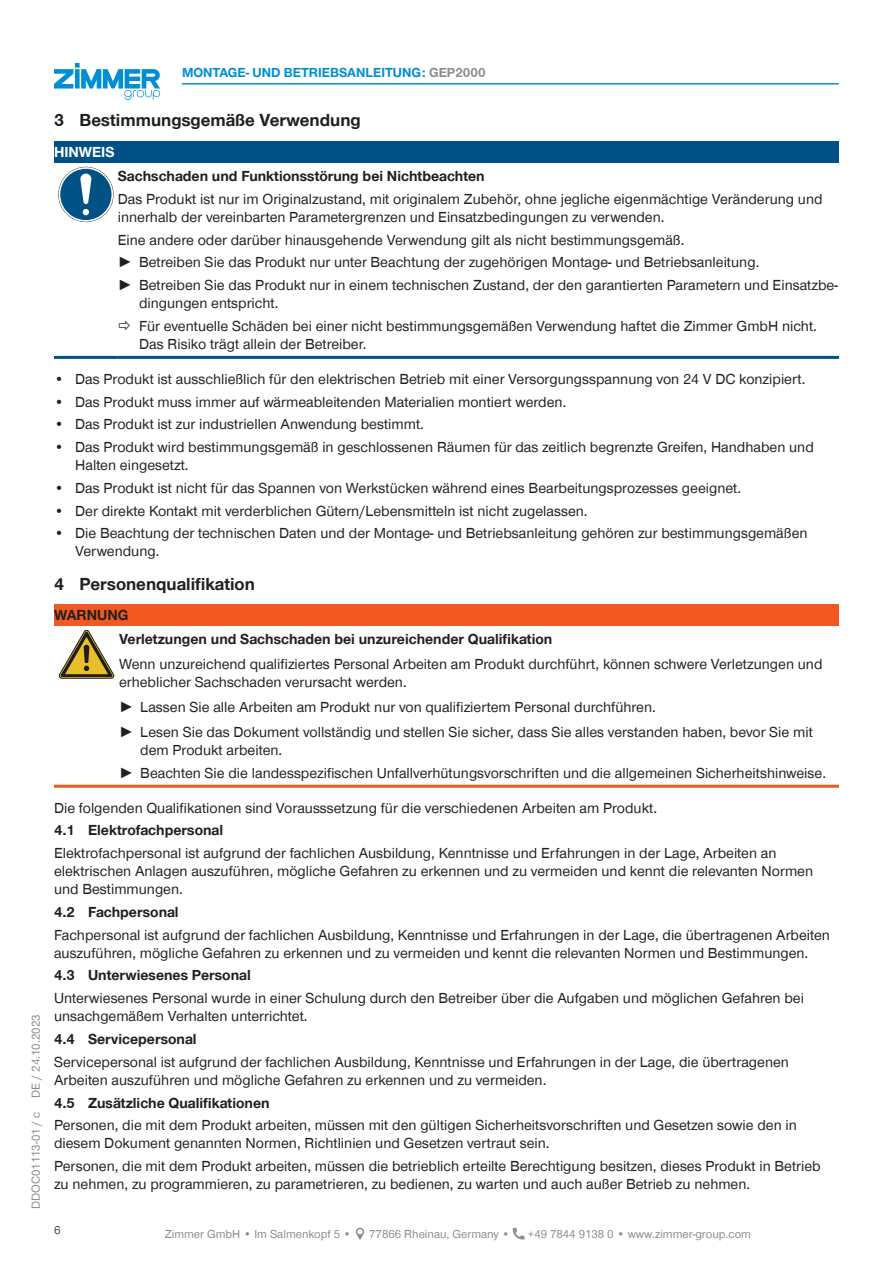
<style>
.page{position:relative;width:893px;height:1263px;background:#fff}
.page>*{position:absolute;margin:0;border:0;box-sizing:border-box;transform-origin:0 0}
.t1{font:700 18px "Zimmer Group Sans Global";color:#231f20}
.CB_AF_TD-Text{font:15px/18px "Zimmer Group Sans Global";color:#231f20}
.CB_AF_TD-Text-2{font:700 15px "Zimmer Group Sans Global";color:#231f20}
.CB_AF_TD-Signalwort{font:700 15px "Zimmer Group Sans Global";color:#fff}
.CB_AF_TD-Signalwort-2{font:700 15px "Zimmer Group Sans Global";color:#231f20}
.CB_AF_TD-Kopfzeile{font:700 13.5px "Zimmer Group Sans Global";color:#008fd5}
.CB_AF_TD-Fusszeile{font:12px "Zimmer Group Sans Global";color:#8a8c8f}
.CB_AF_TD-Seitenrand{font:12px "Zimmer Group Sans";color:#8a8c8f}
.CB_AF_Seitenzahl_links{font:300 12px "Zimmer Group Sans";color:#231f20}
.s1{color:#8a8c8f}
.s2{font-family:"Zimmer Group Sans"}
</style>
<div class="page">
<svg style="left:54px;top:63px;width:106px;height:37px"></svg>
<div style="left:54px;top:141px;width:785px;height:22px;background:#005285"></div>
<hr style="left:54px;top:356px;width:64px;height:3px;background:#005285">
<hr style="left:118px;top:356px;width:721px;height:3px;background:#005285">
<svg style="left:58px;top:167px;width:56px;height:55px"></svg>
<svg style="left:59px;top:167px;width:54px;height:55px"></svg>
<div style="left:60px;top:169px;width:52px;height:51px;background:#005285;border-radius:50%"></div>
<svg style="left:80px;top:174px;width:11px;height:41px"></svg>
<div style="left:54px;top:604px;width:785px;height:22px;background:#f15921"></div>
<hr style="left:54px;top:785px;width:65px;height:3px;background:#f15921">
<hr style="left:119px;top:785px;width:720px;height:3px;background:#f15921">
<svg style="left:59px;top:630px;width:55px;height:48px"></svg>
<hr style="left:182px;top:83px;width:657px;height:2px;background:#008fd5">
<p class="CB_AF_TD-Kopfzeile" style="left:182px;top:65px;width:305px">MONTAGE- UND BETRIEBSANLEITUNG: <span class="s1">GEP2000</span></p>
<p class="CB_AF_TD-Seitenrand" style="left:28px;top:1097px;width:85px;rotate:-90deg">DE / 24.10.2023</p>
<p class="CB_AF_TD-Seitenrand" style="left:28px;top:1209px;width:99px;rotate:-90deg">DDOC01113-01 / c</p>
<p class="t1" style="left:54px;top:110px;width:308px">3 Bestimmungsgemäße Verwendung</p>
<p class="CB_AF_TD-Signalwort" style="left:54px;top:143px;width:62px">HINWEIS</p>
<p class="CB_AF_TD-Text-2" style="left:118px;top:167px;width:368px">Sachschaden und Funktionsstörung bei Nichtbeachten</p>
<p class="CB_AF_TD-Text" style="left:118px;top:190px;width:706px">Das Produkt ist nur im Originalzustand, mit originalem Zubehör, ohne jegliche eigenmächtige Veränderung und innerhalb der vereinbarten Parametergrenzen und Einsatzbedingungen zu verwenden.</p>
<p class="CB_AF_TD-Text" style="left:118px;top:230px;width:568px">Eine andere oder darüber hinausgehende Verwendung gilt als nicht bestimmungsgemäß.</p>
<p class="CB_AF_TD-Text" style="left:118px;top:253px;width:643px"><span class="s2">►</span> Betreiben Sie das Produkt nur unter Beachtung der zugehörigen Montage- und Betriebsanleitung.</p>
<p class="CB_AF_TD-Text" style="left:139px;top:276px;width:700px;text-indent:-21px"><span class="s2">►</span> Betreiben Sie das Produkt nur in einem technischen Zustand, der den garantierten Parametern und Einsatzbe&shy;dingungen entspricht.</p>
<p class="CB_AF_TD-Text" style="left:139px;top:317px;width:679px">Für eventuelle Schäden bei einer nicht bestimmungsgemäßen Verwendung haftet die Zimmer GmbH nicht.<br>Das Risiko trägt allein der Betreiber.</p>
<p class="CB_AF_TD-Text" style="left:54px;top:370px;width:753px">• Das Produkt ist ausschließlich für den elektrischen Betrieb mit einer Versorgungsspannung von 24 V DC konzipiert.</p>
<p class="CB_AF_TD-Text" style="left:54px;top:392px;width:514px">• Das Produkt muss immer auf wärmeableitenden Materialien montiert werden.</p>
<p class="CB_AF_TD-Text" style="left:54px;top:415px;width:372px">• Das Produkt ist zur industriellen Anwendung bestimmt.</p>
<p class="CB_AF_TD-Text" style="left:75px;top:438px;width:740px;text-indent:-21px">• Das Produkt wird bestimmungsgemäß in geschlossenen Räumen für das zeitlich begrenzte Greifen, Handhaben und<br>Halten eingesetzt.</p>
<p class="CB_AF_TD-Text" style="left:54px;top:479px;width:689px">• Das Produkt ist nicht für das Spannen von Werkstücken während eines Bearbeitungsprozesses geeignet.</p>
<p class="CB_AF_TD-Text" style="left:54px;top:501px;width:535px">• Der direkte Kontakt mit verderblichen Gütern/Lebensmitteln ist nicht zugelassen.</p>
<p class="CB_AF_TD-Text" style="left:75px;top:524px;width:734px;text-indent:-21px">• Die Beachtung der technischen Daten und der Montage- und Betriebsanleitung gehören zur bestimmungsgemäßen<br>Verwendung.</p>
<p class="t1" style="left:54px;top:573px;width:202px">4 Personenqualifikation</p>
<p class="CB_AF_TD-Signalwort-2" style="left:54px;top:606px;width:76px">WARNUNG</p>
<p class="CB_AF_TD-Text-2" style="left:119px;top:630px;width:435px">Verletzungen und Sachschaden bei unzureichender Qualifikation</p>
<p class="CB_AF_TD-Text" style="left:119px;top:655px;width:705px">Wenn unzureichend qualifiziertes Personal Arbeiten am Produkt durchführt, können schwere Verletzungen und erheblicher Sachschaden verursacht werden.</p>
<p class="CB_AF_TD-Text" style="left:119px;top:698px;width:538px"><span class="s2">►</span> Lassen Sie alle Arbeiten am Produkt nur von qualifiziertem Personal durchführen.</p>
<p class="CB_AF_TD-Text" style="left:140px;top:723px;width:674px;text-indent:-21px"><span class="s2">►</span> Lesen Sie das Dokument vollständig und stellen Sie sicher, dass Sie alles verstanden haben, bevor Sie mit dem Produkt arbeiten.</p>
<p class="CB_AF_TD-Text" style="left:119px;top:763px;width:708px"><span class="s2">►</span> Beachten Sie die landesspezifischen Unfallverhütungsvorschriften und die allgemeinen Sicherheitshinweise.</p>
<p class="CB_AF_TD-Text" style="left:54px;top:798px;width:605px">Die folgenden Qualifikationen sind Vorausssetzung für die verschiedenen Arbeiten am Produkt.</p>
<p class="CB_AF_TD-Text-2" style="left:54px;top:821px;width:171px">4.1 Elektrofachpersonal</p>
<p class="CB_AF_TD-Text" style="left:54px;top:844px;width:761px">Elektrofachpersonal ist aufgrund der fachlichen Ausbildung, Kenntnisse und Erfahrungen in der Lage, Arbeiten an elektrischen Anlagen auszuführen, mögliche Gefahren zu erkennen und zu vermeiden und kennt die relevanten Normen und Bestimmungen.</p>
<p class="CB_AF_TD-Text-2" style="left:54px;top:903px;width:126px">4.2 Fachpersonal</p>
<p class="CB_AF_TD-Text" style="left:54px;top:925px;width:777px">Fachpersonal ist aufgrund der fachlichen Ausbildung, Kenntnisse und Erfahrungen in der Lage, die übertragenen Arbeiten auszuführen, mögliche Gefahren zu erkennen und zu vermeiden und kennt die relevanten Normen und Bestimmungen.</p>
<p class="CB_AF_TD-Text-2" style="left:54px;top:966px;width:198px">4.3 Unterwiesenes Personal</p>
<p class="CB_AF_TD-Text" style="left:54px;top:989px;width:751px">Unterwiesenes Personal wurde in einer Schulung durch den Betreiber über die Aufgaben und möglichen Gefahren bei unsachgemäßem Verhalten unterrichtet.</p>
<p class="CB_AF_TD-Text-2" style="left:54px;top:1030px;width:144px">4.4 Servicepersonal</p>
<p class="CB_AF_TD-Text" style="left:54px;top:1052px;width:736px">Servicepersonal ist aufgrund der fachlichen Ausbildung, Kenntnisse und Erfahrungen in der Lage, die übertragenen<br>Arbeiten auszuführen und mögliche Gefahren zu erkennen und zu vermeiden.</p>
<p class="CB_AF_TD-Text-2" style="left:54px;top:1093px;width:217px">4.5 Zusätzliche Qualifikationen</p>
<p class="CB_AF_TD-Text" style="left:54px;top:1116px;width:744px">Personen, die mit dem Produkt arbeiten, müssen mit den gültigen Sicherheitsvorschriften und Gesetzen sowie den in diesem Dokument genannten Normen, Richtlinien und Gesetzen vertraut sein.</p>
<p class="CB_AF_TD-Text" style="left:54px;top:1157px;width:768px">Personen, die mit dem Produkt arbeiten, müssen die betrieblich erteilte Berechtigung besitzen, dieses Produkt in Betrieb zu nehmen, zu programmieren, zu parametrieren, zu bedienen, zu warten und auch außer Betrieb zu nehmen.</p>
<p class="CB_AF_Seitenzahl_links" style="left:54px;top:1222px;width:8px">6</p>
<p class="CB_AF_TD-Fusszeile" style="left:165px;top:1227px;width:188px">Zimmer GmbH • Im Salmenkopf 5 •</p>
<p class="CB_AF_TD-Fusszeile" style="left:369px;top:1227px;width:142px">77866 Rheinau, Germany •</p>
<p class="CB_AF_TD-Fusszeile" style="left:528px;top:1227px;width:225px">+49 7844 9138 0 • www.zimmer-group.com</p>
</div>
